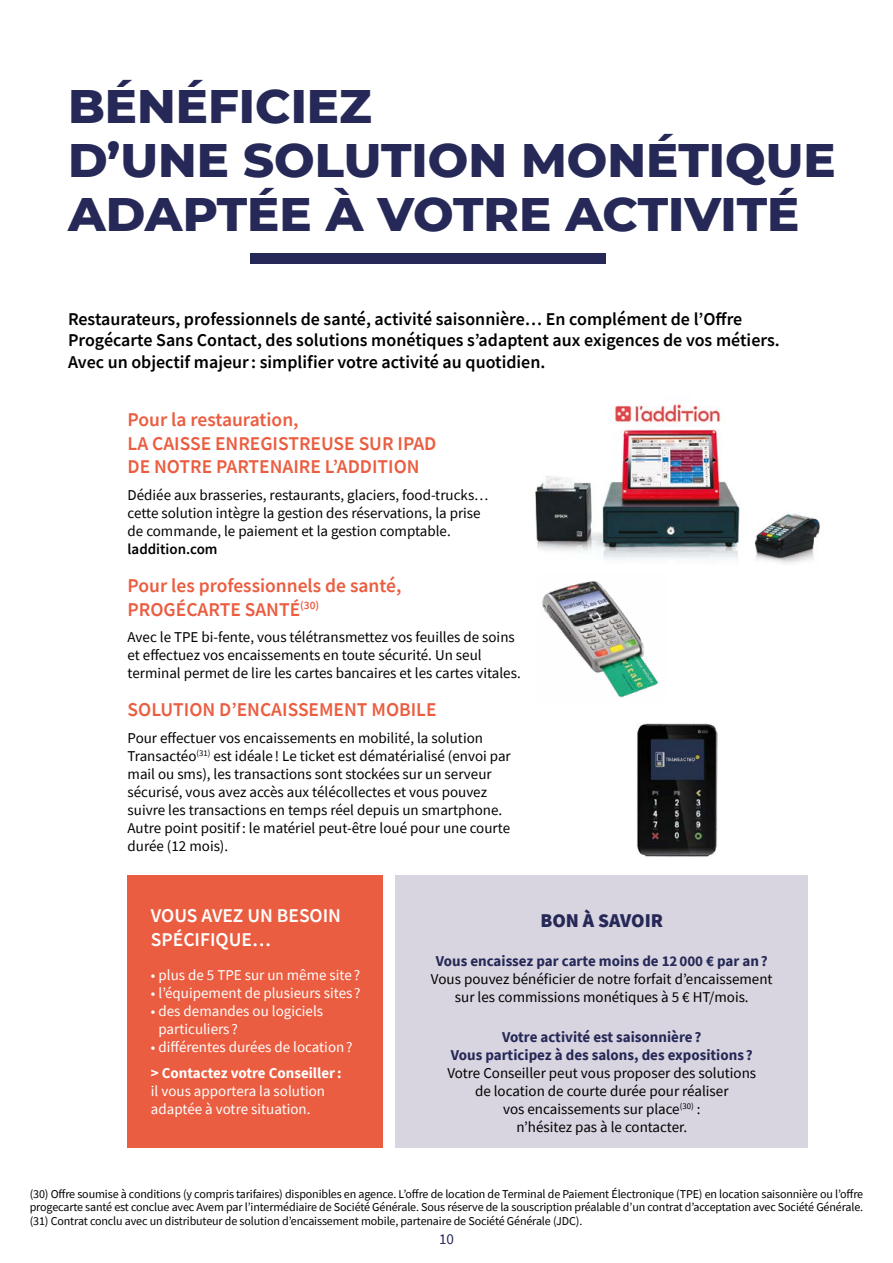
<style>
.page{position:relative;width:893px;height:1263px;background:#fff}
.page>*{position:absolute;margin:0;border:0;box-sizing:border-box;transform-origin:0 0}
.t1{font:800 48px/54px "Montserrat";color:#262957}
.t2{font:600 19.5px/23.4px "Source Sans Pro";color:#eb5d40}
.t3{font:600 19.5px/23.4px "Source Sans Pro";color:#fff}
.t4{font:900 19.5px "Source Sans Pro";color:#262957}
.t5{font:600 18px/21.6px "Source Sans Pro";color:#000}
.t6{font:15px/18px "Source Sans Pro";color:#000}
.t7{font:15px/18px "Source Sans Pro";color:#fff}
.t8{font:700 15px/18px "Source Sans Pro";color:#262957;text-align:center}
.t9{font:700 15px "Source Sans Pro";color:#fff}
.t10{font:600 15px "Source Sans Pro";color:#000}
.t11{font:15px "Source Sans Pro";color:#262957}
.t12{font:12px/13.5px "Source Sans Pro";letter-spacing:-.01em;color:#000;text-align:justify}
</style>
<div class="page">
<img style="left:637px;top:723px;width:81px;height:134px">
<img style="left:535px;top:429px;width:285px;height:135px">
<div style="left:251px;top:253px;width:355px;height:10px;background:#262957"></div>
<div style="left:395px;top:875px;width:413px;height:273px;background:#d8d4e0"></div>
<div style="left:128px;top:875px;width:255px;height:273px;background:#eb5d40"></div>
<img style="left:614px;top:403px;width:109px;height:21px">
<img style="left:542px;top:581px;width:117px;height:117px">
<h1 class="t1" style="left:68px;top:76px;width:769px">BÉNÉFICIEZ<br>D’UNE SOLUTION MONÉTIQUE<br>ADAPTÉE À VOTRE ACTIVITÉ</h1>
<p class="t5" style="left:68px;top:308px;width:713px">Restaurateurs, professionnels de santé, activité saisonnière… En complément de l’Offre<br>Progécarte Sans Contact, des solutions monétiques s’adaptent aux exigences de vos métiers.<br>Avec un objectif majeur: simplifier votre activité au quotidien.</p>
<h2 class="t2" style="left:128px;top:408px;width:310px">Pour la restauration,<br>LA CAISSE ENREGISTREUSE SUR IPAD<br>DE NOTRE PARTENAIRE L’ADDITION</h2>
<p class="t6" style="left:128px;top:486px;width:362px">Dédiée aux brasseries, restaurants, glaciers, food-trucks… cette solution intègre la gestion des réservations, la prise de commande, le paiement et la gestion comptable.</p>
<p class="t10" style="left:128px;top:539px;width:92px">laddition.com</p>
<h2 class="t2" style="left:128px;top:574px;width:275px">Pour les professionnels de santé,<br>PROGÉCARTE SANTÉ<sup>(30)</sup></h2>
<p class="t6" style="left:128px;top:628px;width:395px">Avec le TPE bi-fente, vous télétransmettez vos feuilles de soins et effectuez vos encaissements en toute sécurité. Un seul terminal permet de lire les cartes bancaires et les cartes vitales.</p>
<h2 class="t2" style="left:128px;top:698px;width:310px">SOLUTION D’ENCAISSEMENT MOBILE</h2>
<p class="t6" style="left:128px;top:729px;width:385px">Pour effectuer vos encaissements en mobilité, la solution Transactéo<sup>(31)</sup> est idéale ! Le ticket est dématérialisé (envoi par mail ou sms), les transactions sont stockées sur un serveur sécurisé, vous avez accès aux télécollectes et vous pouvez suivre les transactions en temps réel depuis un smartphone.<br>Autre point positif: le matériel peut-être loué pour une courte durée (12 mois).</p>
<h2 class="t3" style="left:151px;top:904px;width:192px">VOUS AVEZ UN BESOIN<br>SPÉCIFIQUE…</h2>
<h2 class="t4" style="left:540px;top:907px;width:124px">BON À SAVOIR</h2>
<p class="t7" style="left:151px;top:965px;width:211px">• plus de 5 TPE sur un même site ?</p>
<p class="t7" style="left:151px;top:983px;width:211px">• l’équipement de plusieurs sites ?</p>
<p class="t7" style="left:159px;top:1001px;width:166px;text-indent:-8px">• des demandes ou logiciels particuliers ?</p>
<p class="t7" style="left:151px;top:1037px;width:203px">• différentes durées de location?</p>
<p class="t9" style="left:151px;top:1063px;width:192px">&gt; Contactez votre Conseiller:</p>
<p class="t7" style="left:151px;top:1082px;width:176px">il vous apportera la solution adaptée à votre situation.</p>
<p class="t8" style="left:436px;top:951px;width:333px">Vous encaissez par carte moins de 12000 € par an?</p>
<p class="t6" style="left:431px;top:969px;width:343px;text-align:center">Vous pouvez bénéficier de notre forfait d’encaissement sur les commissions monétiques à 5 € HT/mois.</p>
<p class="t8" style="left:451px;top:1028px;width:303px">Votre activité est saisonnière?<br>Vous participez à des salons, des expositions ?</p>
<p class="t6" style="left:447px;top:1064px;width:310px;text-align:center">Votre Conseiller peut vous proposer des solutions de location de courte durée pour réaliser<br>vos encaissements sur place<sup>(30)</sup> :<br>n’hésitez pas à le contacter.</p>
<p class="t12" style="left:30px;top:1187px;width:835px">(30) Offre soumise à conditions (y compris tarifaires) disponibles en agence. L’offre de location de Terminal de Paiement Électronique (TPE) en location saisonnière ou l’offre progecarte santé est conclue avec Avem par l’intermédiaire de Société Générale. Sous réserve de la souscription préalable d’un contrat d’acceptation avec Société Générale. (31) Contrat conclu avec un distributeur de solution d’encaissement mobile, partenaire de Société Générale (JDC).</p>
<p class="t11" style="left:439px;top:1230px;width:16px">10</p>
</div>
